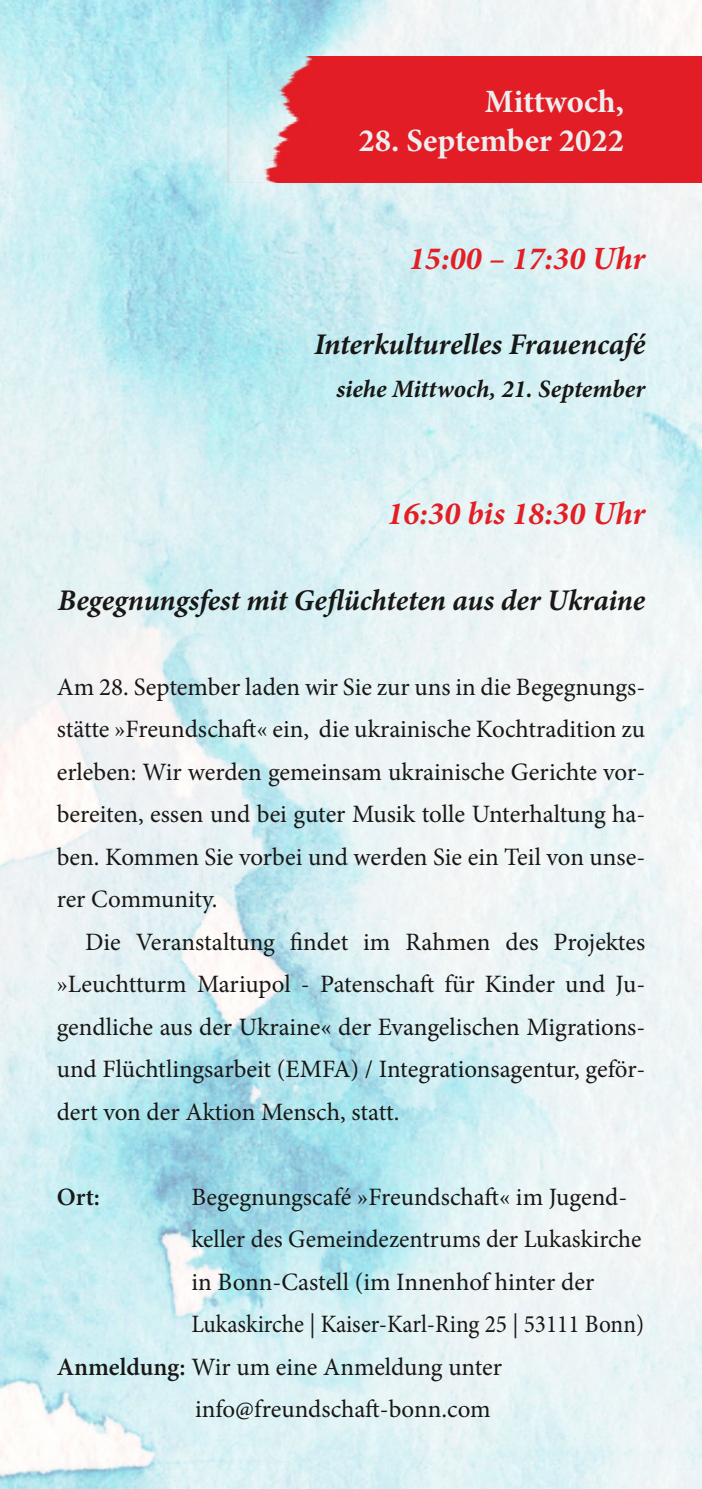
<style>
.page{position:relative;width:702px;height:1489px;background:#fff}
.page>*{position:absolute;margin:0;border:0;box-sizing:border-box;transform-origin:0 0}
.t1{font:italic 700 32.5px "Minion Pro";color:#e21f25}
.t2{font:700 32.5px "Minion Pro";color:#eeedee}
.t3{font:italic 700 30px "Minion Pro";letter-spacing:-.005em;color:#181715}
.t4{font:25px/42.5px "Minion Pro";color:#181715;text-align:justify}
.t5{font:25px "Minion Pro";color:#181715;scale:.93 1}
.t6{font:italic 700 25px "Minion Pro";color:#181715}
.t7{font:600 25px "Minion Pro";color:#181715}
.s1{font-weight:600}
</style>
<div class="page">
<img style="left:0;top:0;width:702px;height:1488px">
<img style="left:227px;top:57px;width:475px;height:126px">
<h1 class="t2" style="left:485px;top:88px;width:141px">Mittwoch,</h1>
<h1 class="t2" style="left:358px;top:127px;width:267px">28. September 2022</h1>
<h1 class="t1" style="left:409px;top:246px;width:238px">15:00 – 17:30 Uhr</h1>
<p class="t3" style="left:314px;top:332px;width:332px">Interkulturelles Frauencafé</p>
<p class="t6" style="left:336px;top:379px;width:310px">siehe Mittwoch, 21. September</p>
<h1 class="t1" style="left:387px;top:501px;width:259px">16:30 bis 18:30 Uhr</h1>
<p class="t3" style="left:58px;top:587px;width:589px">Begegnungsfest mit Geflüchteten aus der Ukraine</p>
<p class="t4" style="left:57px;top:667px;width:590px">Am 28. September laden wir Sie zur uns in die Begegnungs‐ stätte »Freundschaft« ein, die ukrainische Kochtradition zu erleben: Wir werden gemeinsam ukrainische Gerichte vor‐ bereiten, essen und bei guter Musik tolle Unterhaltung ha‐ ben. Kommen Sie vorbei und werden Sie ein Teil von unse‐ rer Community.</p>
<p class="t4" style="left:57px;top:922px;width:590px;text-indent:28px">Die Veranstaltung findet im Rahmen des Projektes »Leuchtturm Mariupol - Patenschaft für Kinder und Ju‐ gendliche aus der Ukraine« der Evangelischen Migrations&shy;und Flüchtlingsarbeit (EMFA) / Integrationsagentur, geför‐ dert von der Aktion Mensch, statt.</p>
<p class="t7" style="left:57px;top:1186px;width:45px">Ort:</p>
<p class="t4" style="left:191px;top:1177px;width:437px">Begegnungscafé »Freundschaft« im Jugend-</p>
<p class="t4" style="left:191px;top:1220px;width:451px">keller des Gemeindezentrums der Lukaskirche</p>
<p class="t4" style="left:191px;top:1262px;width:404px">in Bonn-Castell (im Innenhof hinter der</p>
<p class="t5" style="left:191px;top:1314px;width:488px">Lukaskirche | Kaiser-Karl-Ring 25 | 53111 Bonn)</p>
<p class="t4" style="left:57px;top:1347px;width:447px"><span class="s1">Anmeldung:</span> Wir um eine Anmeldung unter</p>
<p class="t4" style="left:195px;top:1390px;width:297px">info@freundschaft-bonn.com</p>
</div>
